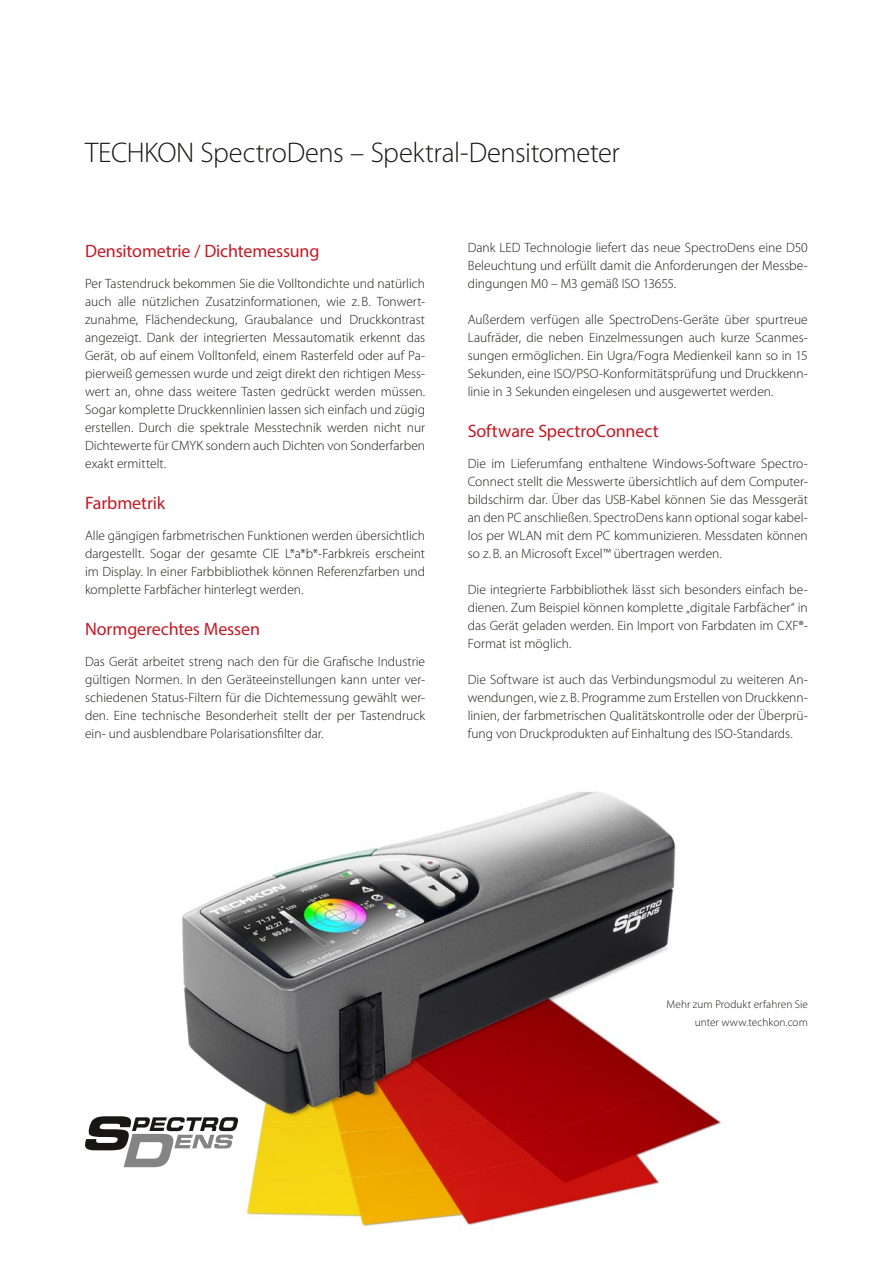
<style>
.page{position:relative;width:893px;height:1263px;background:#fff}
.page>*{position:absolute;margin:0;border:0;box-sizing:border-box;transform-origin:0 0}
.t1{font:300 28.5px "Myriad Pro";letter-spacing:-.015em;color:#181715}
.t2{font:18px "Myriad Pro";letter-spacing:-.005em;color:#c31924}
.t3{font:300 13.5px/18px "Myriad Pro";color:#181715;text-align:justify}
.t4{font:300 11.25px/18px "Myriad Pro";letter-spacing:.005em;color:#181715;text-align:right}
</style>
<div class="page">
<img style="left:124px;top:791px;width:597px;height:436px">
<svg style="left:85px;top:1116px;width:154px;height:51px"></svg>
<h1 class="t1" style="left:85px;top:135px;width:536px">TECHKON SpectroDens – Spektral-Densitometer</h1>
<h2 class="t2" style="left:85px;top:239px;width:236px">Densitometrie / Dichtemessung</h2>
<p class="t3" style="left:85px;top:274px;width:342px">Per Tastendruck bekommen Sie die Volltondichte und natürlich auch alle nützlichen Zusatzinformationen, wie z. B. Tonwert&shy;zunahme, Flächendeckung, Graubalance und Druckkontrast angezeigt. Dank der integrierten Messautomatik erkennt das Gerät, ob auf einem Volltonfeld, einem Rasterfeld oder auf Pa&shy;pierweiß gemessen wurde und zeigt direkt den richtigen Mess&shy;wert an, ohne dass weitere Tasten gedrückt werden müssen.<br>Sogar komplette Druckkennlinien lassen sich einfach und zügig erstellen. Durch die spektrale Messtechnik werden nicht nur Dichtewerte für CMYK sondern auch Dichten von Sonderfarben exakt ermittelt.</p>
<h2 class="t2" style="left:85px;top:491px;width:82px">Farbmetrik</h2>
<p class="t3" style="left:85px;top:526px;width:342px">Alle gängigen farbmetrischen Funktionen werden übersichtlich dargestellt. Sogar der gesamte CIE L*a*b*-Farbkreis erscheint im Display. In einer Farbbibliothek können Referenzfarben und komplette Farbfächer hinterlegt werden.</p>
<h2 class="t2" style="left:85px;top:617px;width:176px">Normgerechtes Messen</h2>
<p class="t3" style="left:85px;top:652px;width:342px">Das Gerät arbeitet streng nach den für die Grafische Industrie gültigen Normen. In den Geräteeinstellungen kann unter ver&shy;schiedenen Status-Filtern für die Dichtemessung gewählt wer&shy;den. Eine technische Besonderheit stellt der per Tastendruck ein- und ausblendbare Polarisationsfilter dar.</p>
<p class="t3" style="left:468px;top:238px;width:342px">Dank LED Technologie liefert das neue SpectroDens eine D50<br>Beleuchtung und erfüllt damit die Anforderungen der Messbe&shy;dingungen M0 – M3 gemäß ISO 13655.</p>
<p class="t3" style="left:468px;top:310px;width:342px">Außerdem verfügen alle SpectroDens-Geräte über spurtreue Laufräder, die neben Einzelmessungen auch kurze Scanmes&shy;sungen ermöglichen. Ein Ugra/Fogra Medienkeil kann so in 15<br>Sekunden, eine ISO/PSO-Konformitätsprüfung und Druckkenn&shy;linie in 3 Sekunden eingelesen und ausgewertet werden.</p>
<h2 class="t2" style="left:468px;top:419px;width:193px">Software SpectroConnect</h2>
<p class="t3" style="left:468px;top:454px;width:342px">Die im Lieferumfang enthaltene Windows-Software Spectro-Connect stellt die Messwerte übersichtlich auf dem Computer&shy;bildschirm dar. Über das USB-Kabel können Sie das Messgerät an den PC anschließen. SpectroDens kann optional sogar kabel&shy;los per WLAN mit dem PC kommunizieren. Messdaten können so z.B. an Microsoft Excel™ übertragen werden.</p>
<p class="t3" style="left:468px;top:580px;width:342px">Die integrierte Farbbibliothek lässt sich besonders einfach be&shy;dienen. Zum Beispiel können komplette „digitale Farbfächer“ in das Gerät geladen werden. Ein Import von Farbdaten im CXF®- Format ist möglich.</p>
<p class="t3" style="left:468px;top:670px;width:342px">Die Software ist auch das Verbindungsmodul zu weiteren An&shy;wendungen, wie z. B. Programme zum Erstellen von Druckkenn&shy;linien, der farbmetrischen Qualitätskontrolle oder der Überprü&shy;fung von Druckprodukten auf Einhaltung des ISO-Standards.</p>
<p class="t4" style="left:667px;top:995px;width:143px">Mehr zum Produkt erfahren Sie unter www.techkon.com</p>
</div>
